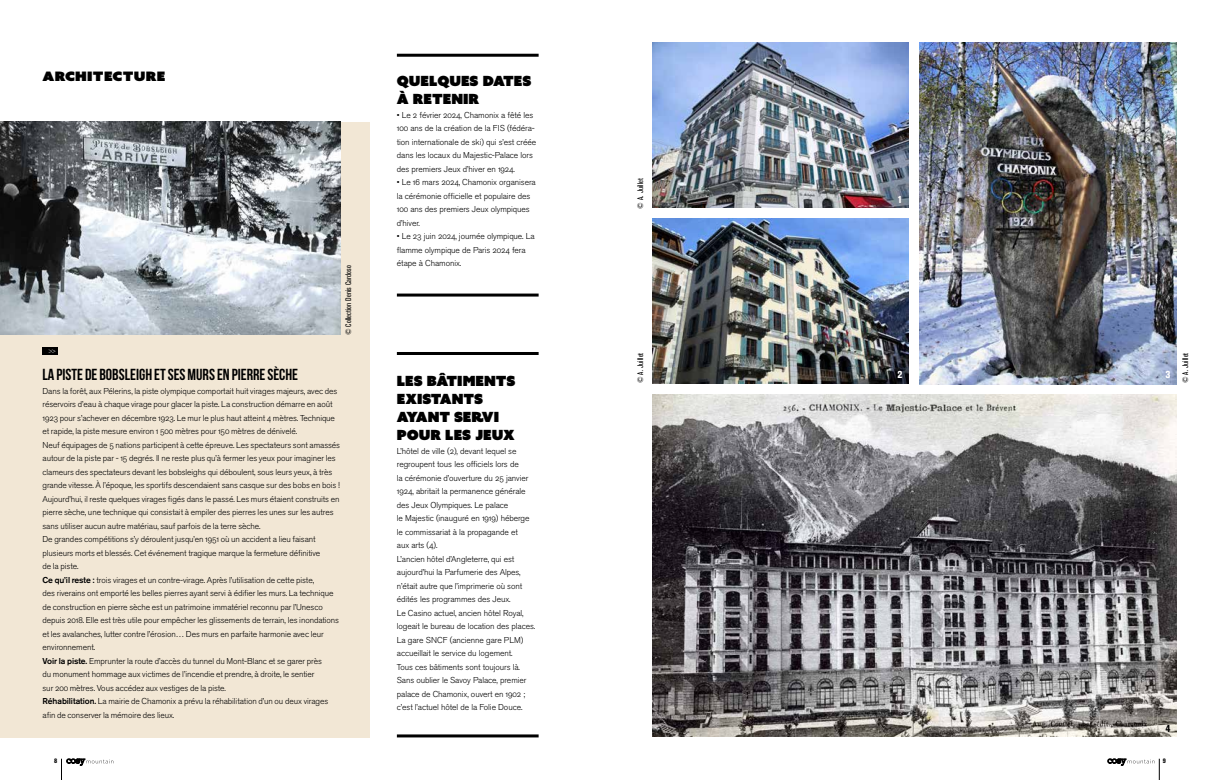
<style>
.page{position:relative;width:1219px;height:780px;background:#fff}
.page>*{position:absolute;margin:0;border:0;box-sizing:border-box;transform-origin:0 0}
.t1{font:700 16px "Bebas Neue";color:#000}
.t2{font:14px/18px "Azo Sans Uber";color:#000}
.t3{font:13px "Azo Sans Uber";letter-spacing:.02em;color:#000;scale:1.08 1}
.t4{font:800 condensed 10px "Akzidenz Grotesk BE";color:#fff}
.t5{font:800 condensed 10px "Akzidenz Grotesk BE";color:#000}
.t6{font:8.5px/13.5px "Akzidenz Grotesk BE Light Os F";letter-spacing:-.01em;color:#000}
.t7{font:condensed 8px "Akzidenz Grotesk BE";letter-spacing:.01em;color:#000}
.t8{font:800 condensed 6.3px "Akzidenz Grotesk BE";color:#000}
.t9{font:5px "Akzidenz Grotesk BE Light Os F";color:#fff}
.s1{font-family:"Akzidenz Grotesk BE";font-weight:500}
</style>
<div class="page">
<svg style="left:61px;top:758px;width:52px;height:22px"></svg>
<svg style="left:1108px;top:758px;width:52px;height:22px"></svg>
<div style="left:0;top:122px;width:370px;height:615px;background:#f2e7d5"></div>
<hr style="left:397px;top:352px;width:142px;height:3px;background:#000">
<hr style="left:397px;top:54px;width:142px;height:3px;background:#000">
<hr style="left:397px;top:293px;width:142px;height:3px;background:#000">
<hr style="left:397px;top:734px;width:142px;height:3px;background:#000">
<img style="left:0;top:122px;width:340px;height:212px">
<div style="left:43px;top:348px;width:15px;height:7px;background:#000"></div>
<img style="left:652px;top:43px;width:257px;height:165px">
<img style="left:920px;top:43px;width:256px;height:341px">
<img style="left:652px;top:218px;width:257px;height:165px">
<img style="left:652px;top:394px;width:524px;height:342px">
<h3 class="t3" style="left:43px;top:68px;width:115px">ARCHITECTURE</h3>
<h2 class="t2" style="left:397px;top:72px;width:136px">QUELQUES DATES<br>À RETENIR</h2>
<p class="t6" style="left:397px;top:108px;width:141px">• Le 2 février 2024, Chamonix a fêté les 100 ans de la création de la FIS (fédéra&shy;tion internationale de ski) qui s’est créée dans les locaux du Majestic-Palace lors des premiers Jeux d’hiver en 1924.</p>
<p class="t6" style="left:397px;top:176px;width:140px">• Le 16 mars 2024, Chamonix organisera la cérémonie officielle et populaire des<br>100 ans des premiers Jeux olympiques d’hiver.</p>
<p class="t6" style="left:397px;top:230px;width:139px">• Le 23 juin 2024, journée olympique. La flamme olympique de Paris 2024 fera étape à Chamonix.</p>
<p class="t7" style="left:344px;top:335px;width:72px;rotate:-90deg">© Collection Denis Cardoso</p>
<p class="t9" style="left:49px;top:349px;width:8px">&gt;&gt;</p>
<h1 class="t1" style="left:43px;top:366px;width:257px">LA PISTE DE BOBSLEIGH ET SES MURS EN PIERRE SÈCHE</h1>
<p class="t6" style="left:43px;top:384px;width:299px">Dans la forêt, aux Pélerins, la piste olympique comportait huit virages majeurs, avec des réservoirs d’eau à chaque virage pour glacer la piste. La construction démarre en août 1923 pour s’achever en décembre 1923. Le mur le plus haut atteint 4 mètres. Technique et rapide, la piste mesure environ 1 500 mètres pour 150 mètres de dénivelé.<br>Neuf équipages de 5 nations participent à cette épreuve. Les spectateurs sont amassés autour de la piste par - 15 degrés. Il ne reste plus qu’à fermer les yeux pour imaginer les clameurs des spectateurs devant les bobsleighs qui déboulent, sous leurs yeux, à très grande vitesse. À l’époque, les sportifs descendaient sans casque sur des bobs en bois !<br>Aujourd’hui, il reste quelques virages figés dans le passé. Les murs étaient construits en pierre sèche, une technique qui consistait à empiler des pierres les unes sur les autres sans utiliser aucun autre matériau, sauf parfois de la terre sèche.<br>De grandes compétitions s’y déroulent jusqu’en 1951 où un accident a lieu faisant plusieurs morts et blessés. Cet événement tragique marque la fermeture définitive<br>de la piste.<br><span class="s1">Ce qu’il reste :</span> trois virages et un contre-virage. Après l’utilisation de cette piste,<br>des riverains ont emporté les belles pierres ayant servi à édifier les murs. La technique de construction en pierre sèche est un patrimoine immatériel reconnu par l’Unesco depuis 2018. Elle est très utile pour empêcher les glissements de terrain, les inondations et les avalanches, lutter contre l’érosion… Des murs en parfaite harmonie avec leur environnement.<br><span class="s1">Voir la piste.</span> Emprunter la route d’accès du tunnel du Mont-Blanc et se garer près<br>du monument hommage aux victimes de l’incendie et prendre, à droite, le sentier<br>sur 200 mètres. Vous accédez aux vestiges de la piste.<br><span class="s1">Réhabilitation.</span> La mairie de Chamonix a prévu la réhabilitation d’un ou deux virages afin de conserver la mémoire des lieux.</p>
<h2 class="t2" style="left:397px;top:372px;width:120px">LES BÂTIMENTS<br>EXISTANTS<br>AYANT SERVI<br>POUR LES JEUX</h2>
<p class="t6" style="left:397px;top:444px;width:140px">L’hôtel de ville (2), devant lequel se regroupent tous les officiels lors de<br>la cérémonie d’ouverture du 25 janvier 1924, abritait la permanence générale des Jeux Olympiques. Le palace<br>le Majestic (inauguré en 1919) héberge le commissariat à la propagande et<br>aux arts (4).<br>L’ancien hôtel d’Angleterre, qui est aujourd’hui la Parfumerie des Alpes, n’était autre que l’imprimerie où sont édités les programmes des Jeux.<br>Le Casino actuel, ancien hôtel Royal, logeait le bureau de location des places.<br>La gare SNCF (ancienne gare PLM) accueillait le service du logement.<br>Tous ces bâtiments sont toujours là.<br>Sans oublier le Savoy Palace, premier palace de Chamonix, ouvert en 1902 ; c’est l’actuel hôtel de la Folie Douce.</p>
<p class="t7" style="left:636px;top:208px;width:32px;rotate:-90deg">© A. Juillet</p>
<p class="t4" style="left:897px;top:193px;width:6px">1</p>
<p class="t7" style="left:636px;top:383px;width:32px;rotate:-90deg">© A. Juillet</p>
<p class="t7" style="left:1181px;top:383px;width:32px;rotate:-90deg">© A. Juillet</p>
<p class="t4" style="left:897px;top:368px;width:6px">2</p>
<p class="t4" style="left:1165px;top:368px;width:6px">3</p>
<p class="t5" style="left:1165px;top:722px;width:6px">4</p>
<p class="t8" style="left:54px;top:757px;width:5px">8</p>
<p class="t8" style="left:1163px;top:757px;width:5px">9</p>
</div>
